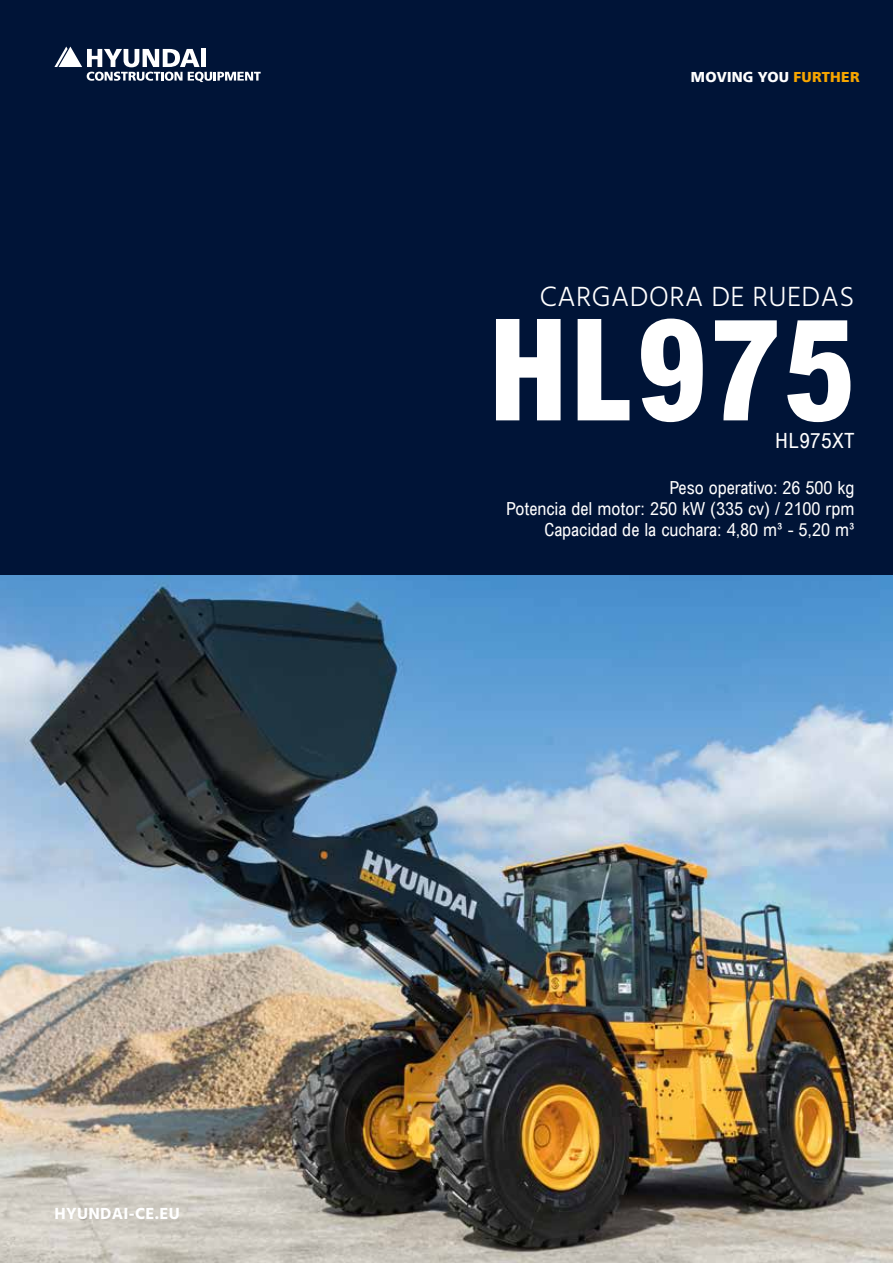
<style>
.page{position:relative;width:893px;height:1263px;background:#fff}
.page>*{position:absolute;margin:0;border:0;box-sizing:border-box;transform-origin:0 0}
.t1{font:800 condensed 141.6px "Arial";letter-spacing:.02em;color:#fff}
.t2{font:300 28.5px "Hind";letter-spacing:.02em;color:#fff}
.t3{font:condensed 21px "Arial";letter-spacing:.02em;color:#fff}
.t4{font:condensed 18px/21px "Arial";color:#fff;text-align:right}
.t5{font:700 16.5px "Hind";letter-spacing:.02em;color:#fff}
.t6{font:900 14.25px "Neue Frutiger World";letter-spacing:.02em;color:#fff}
.s1{color:#f7a600}
</style>
<div class="page">
<img style="left:0;top:574px;width:893px;height:689px">
<div style="left:0;top:0;width:893px;height:574px;background:#001437"></div>
<svg style="left:54px;top:47px;width:207px;height:35px"></svg>
<p class="t5" style="left:54px;top:1204px;width:127px">HYUNDAI-CE.EU</p>
<p class="t6" style="left:691px;top:69px;width:170px">MOVING YOU <span class="s1">FURTHER</span></p>
<h2 class="t2" style="left:540px;top:278px;width:316px">CARGADORA DE RUEDAS</h2>
<h1 class="t1" style="left:489px;top:291px;width:367px">HL975</h1>
<p class="t3" style="left:775px;top:429px;width:81px">HL975XT</p>
<p class="t4" style="left:506px;top:477px;width:350px">Peso operativo: 26 500 kg<br>Potencia del motor: 250 kW (335 cv) / 2100 rpm<br>Capacidad de la cuchara: 4,80 m³ - 5,20 m³</p>
</div>
